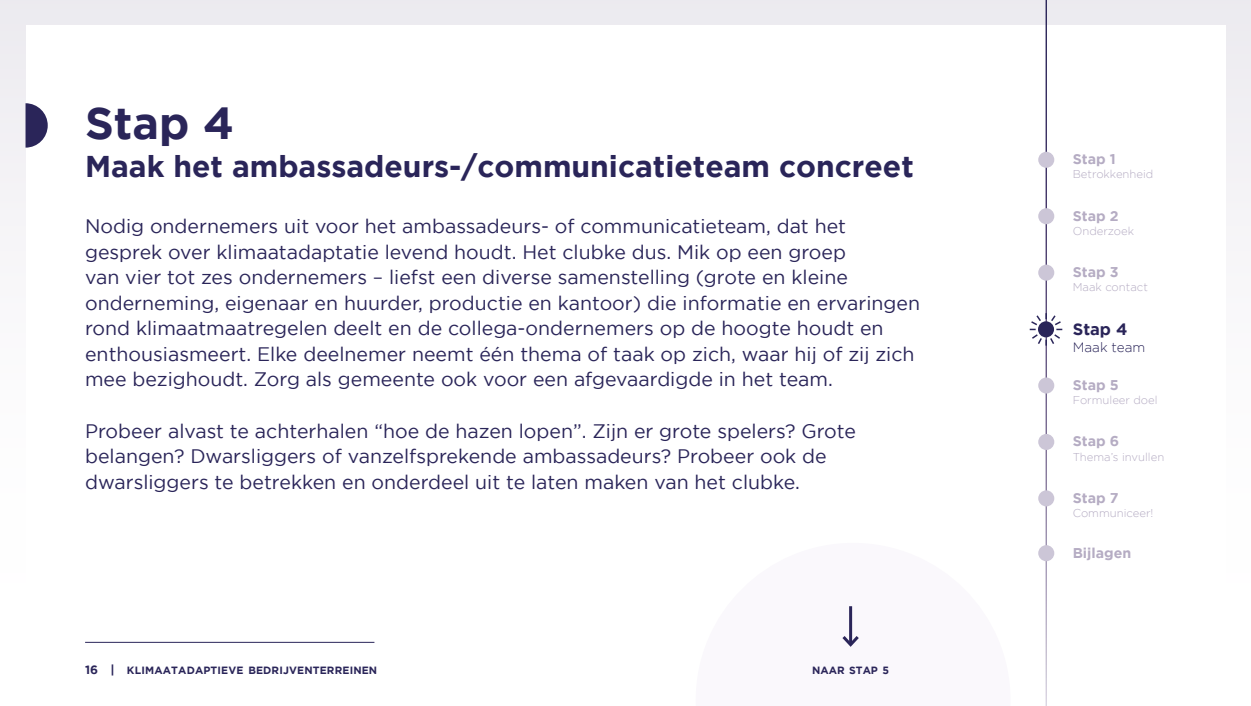
<style>
.page{position:relative;width:1251px;height:706px;background:#fff}
.page>*{position:absolute;margin:0;border:0;box-sizing:border-box;transform-origin:0 0}
.t1{font:700 45px "Gotham";color:#2a2559}
.t2{font:700 30px "Gotham";color:#2a2559}
.t3{font:19.5px/25.5px "Gotham";color:#2a2559}
.t4{font:700 16.5px "Gotham";color:#2a2559}
.t5{font:700 14.1px "Gotham";color:#b5acc3}
.t6{font:300 13.5px "Gotham";color:#2a2559}
.t7{font:300 11.25px "Gotham";color:#b5acc3}
.t8{font:700 10.5px "Gotham";letter-spacing:.015em;color:#2a2559}
.s1{font-size:12px}
</style>
<div class="page">
<div style="left:0;top:0;width:1250px;height:706px;background:linear-gradient(to bottom,#eeedf1,#fff)"></div>
<div style="left:26px;top:26px;width:1199px;height:605px;background:#fff"></div>
<hr style="left:85px;top:642px;width:289px;height:1px;background:#2a2559">
<hr style="left:1045px;top:0;width:1px;height:706px;background:#fff">
<svg style="left:26px;top:103px;width:22px;height:45px"></svg>
<svg style="left:695px;top:606px;width:315px;height:100px"></svg>
<hr style="left:849px;top:606px;width:3px;height:38px;background:#2a2559">
<svg style="left:839px;top:633px;width:22px;height:16px"></svg>
<svg style="left:1029px;top:313px;width:33px;height:33px"></svg>
<div style="left:1037px;top:377px;width:17px;height:16px;background:#ccc6d7;border-radius:50%"></div>
<div style="left:1037px;top:434px;width:17px;height:16px;background:#ccc6d7;border-radius:50%"></div>
<div style="left:1037px;top:490px;width:17px;height:16px;background:#ccc6d7;border-radius:50%"></div>
<div style="left:1037px;top:545px;width:17px;height:16px;background:#ccc6d7;border-radius:50%"></div>
<div style="left:1037px;top:152px;width:17px;height:16px;background:#ccc6d7;border-radius:50%"></div>
<div style="left:1037px;top:208px;width:17px;height:16px;background:#ccc6d7;border-radius:50%"></div>
<div style="left:1037px;top:265px;width:17px;height:16px;background:#ccc6d7;border-radius:50%"></div>
<h1 class="t1" style="left:85px;top:97px;width:150px">Stap 4</h1>
<h2 class="t2" style="left:85px;top:149px;width:830px">Maak het ambassadeurs-/communicatieteam concreet</h2>
<p class="t3" style="left:85px;top:213px;width:836px">Nodig ondernemers uit voor het ambassadeurs- of communicatieteam, dat het gesprek over klimaatadaptatie levend houdt. Het clubke dus. Mik op een groep<br>van vier tot zes ondernemers – liefst een diverse samenstelling (grote en kleine onderneming, eigenaar en huurder, productie en kantoor) die informatie en ervaringen rond klimaatmaatregelen deelt en de collega-ondernemers op de hoogte houdt en enthousiasmeert. Elke deelnemer neemt één thema of taak op zich, waar hij of zij zich mee bezighoudt. Zorg als gemeente ook voor een afgevaardigde in het team.</p>
<p class="t3" style="left:85px;top:417px;width:772px">Probeer alvast te achterhalen “hoe de hazen lopen”. Zijn er grote spelers? Grote belangen? Dwarsliggers of vanzelfsprekende ambassadeurs? Probeer ook de dwarsliggers te betrekken en onderdeel uit te laten maken van het clubke.</p>
<p class="t8" style="left:85px;top:664px;width:293px"><span class="s1">16 |</span> KLIMAATADAPTIEVE BEDRIJVENTERREINEN</p>
<p class="t8" style="left:812px;top:664px;width:78px">NAAR STAP 5</p>
<p class="t5" style="left:1072px;top:151px;width:45px">Stap 1</p>
<p class="t7" style="left:1072px;top:168px;width:82px">Betrokkenheid</p>
<p class="t5" style="left:1072px;top:207px;width:47px">Stap 2</p>
<p class="t7" style="left:1072px;top:225px;width:63px">Onderzoek</p>
<p class="t5" style="left:1072px;top:264px;width:47px">Stap 3</p>
<p class="t7" style="left:1072px;top:281px;width:77px">Maak contact</p>
<p class="t4" style="left:1072px;top:319px;width:56px">Stap 4</p>
<p class="t6" style="left:1072px;top:339px;width:74px">Maak team</p>
<p class="t5" style="left:1072px;top:377px;width:48px">Stap 5</p>
<p class="t7" style="left:1072px;top:394px;width:86px">Formuleer doel</p>
<p class="t5" style="left:1072px;top:433px;width:48px">Stap 6</p>
<p class="t7" style="left:1072px;top:450px;width:93px">Thema’s invullen</p>
<p class="t5" style="left:1072px;top:490px;width:47px">Stap 7</p>
<p class="t7" style="left:1072px;top:507px;width:82px">Communiceer!</p>
<p class="t5" style="left:1072px;top:544px;width:60px">Bijlagen</p>
</div>
